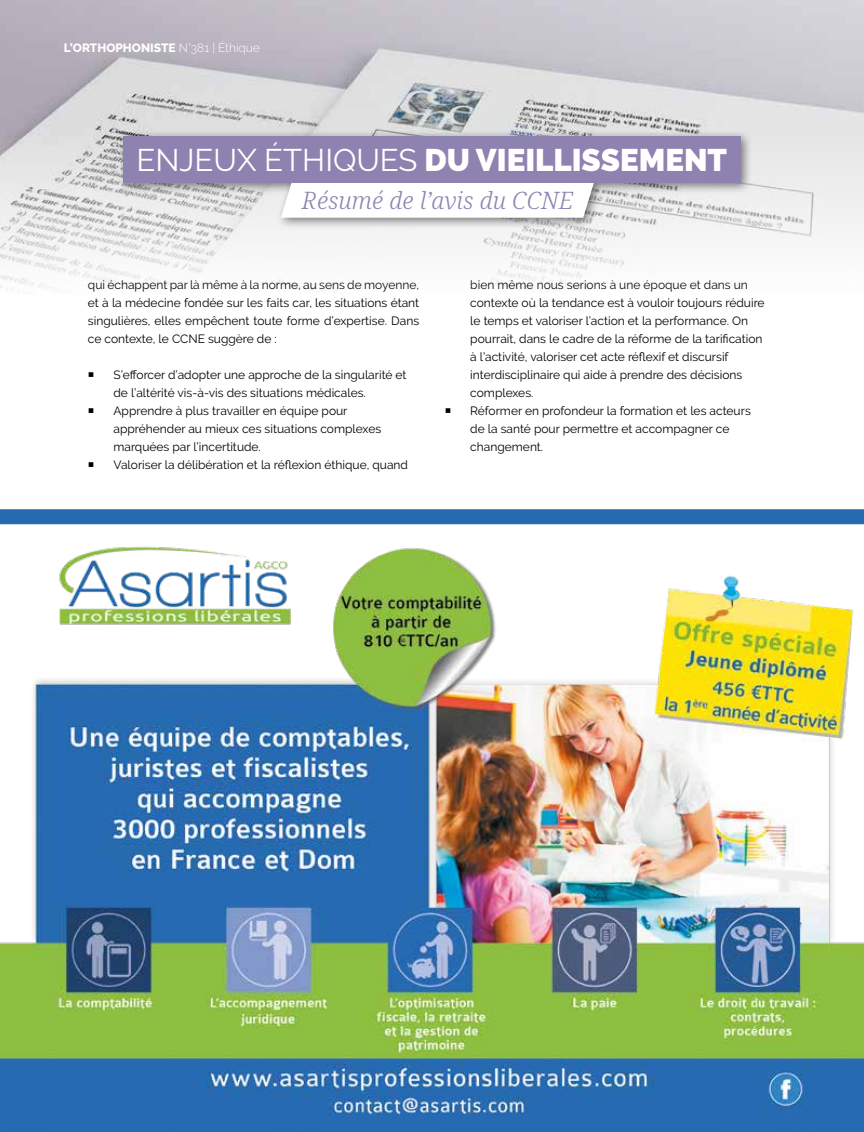
<style>
.page{position:relative;width:864px;height:1132px;background:#fff}
.page>*{position:absolute;margin:0;border:0;box-sizing:border-box;transform-origin:0 0}
.t1{font:900 31.2px "Raleway";color:#fff}
.t2{font:italic 300 23.85px "Noto Serif";color:#8e83b0}
.t3{font:12px/18px "Raleway";color:#000}
.t4{font:800 12px "Raleway";color:#fff}
.s1{font-weight:300}
.s2{font-weight:400}
</style>
<div class="page">
<img style="left:0;top:0;width:863px;height:290px">
<div style="left:117px;top:130px;width:635px;height:99px;background:#000;opacity:.5"></div>
<div style="left:123px;top:136px;width:617px;height:47px;background:#8e83b0"></div>
<svg style="left:281px;top:183px;width:312px;height:35px"></svg>
<img style="left:0;top:524px;width:863px;height:607px">
<div style="left:0;top:509px;width:863px;height:15px;background:#266ab1"></div>
<p class="t4" style="left:64px;top:41px;width:197px">L’ORTHOPHONISTE <span class="s1">N°381 | Éthique</span></p>
<h1 class="t1" style="left:136px;top:142px;width:592px"><span class="s2">ENJEUX ÉTHIQUES</span> DU VIEILLISSEMENT</h1>
<h2 class="t2" style="left:301px;top:184px;width:273px">Résumé de l’avis du CCNE</h2>
<p class="t3" style="left:88px;top:275px;width:332px;text-align:justify">qui échappent par là même à la norme, au sens de moyenne, et à la médecine fondée sur les faits car, les situations étant singulières, elles empêchent toute forme d’expertise. Dans ce contexte, le CCNE suggère de :</p>
<p class="t3" style="left:113px;top:365px;width:296px">S’efforcer d’adopter une approche de la singularité et de l’altérité vis-à-vis des situations médicales.<br>Apprendre à plus travailler en équipe pour appréhender au mieux ces situations complexes marquées par l’incertitude.<br>Valoriser la délibération et la réflexion éthique, quand</p>
<p class="t3" style="left:470px;top:275px;width:296px">bien même nous serions à une époque et dans un contexte où la tendance est à vouloir toujours réduire le temps et valoriser l’action et la performance. On pourrait, dans le cadre de la réforme de la tarification à l’activité, valoriser cet acte réflexif et discursif interdisciplinaire qui aide à prendre des décisions complexes.<br>Réformer en profondeur la formation et les acteurs de la santé pour permettre et accompagner ce changement.</p>
</div>
